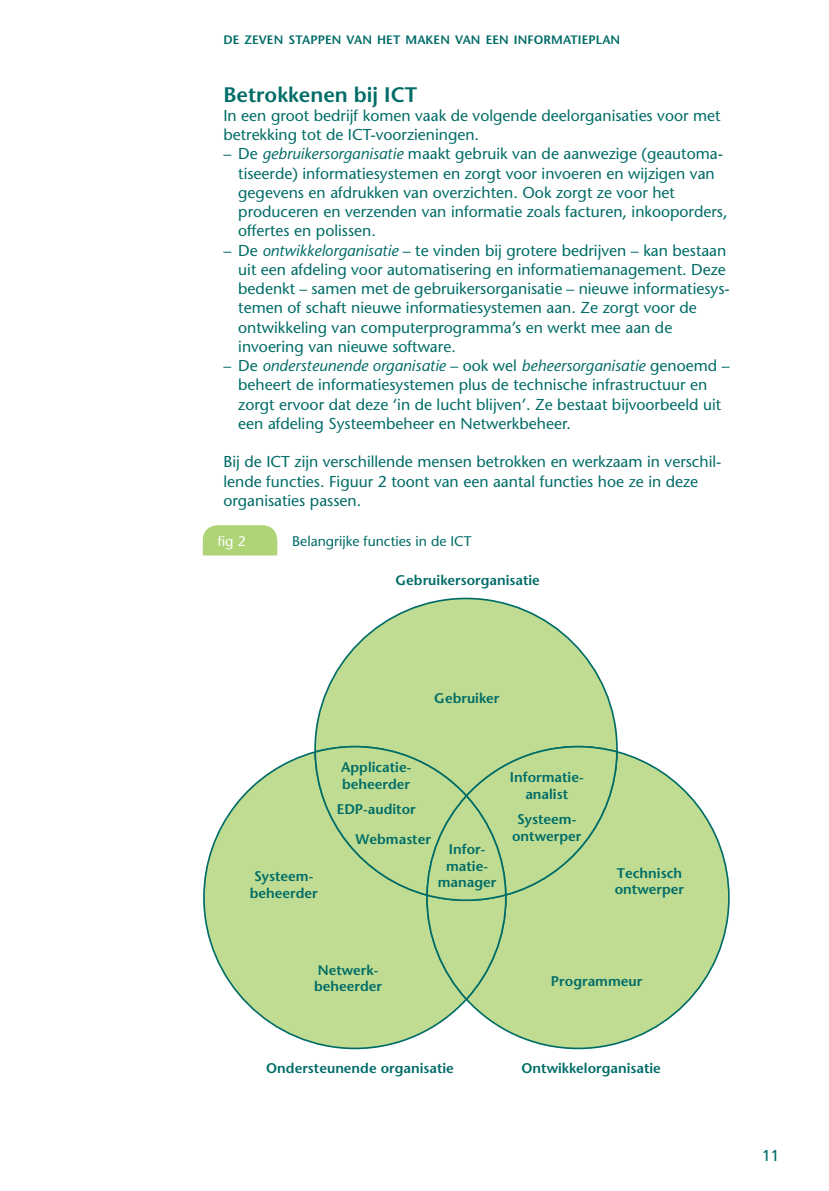
<style>
.page{position:relative;width:829px;height:1191px;background:#fff}
.page>*{position:absolute;margin:0;border:0;box-sizing:border-box;transform-origin:0 0}
.t1{font:600 21px "Stone Sans";color:#006c67}
.t2{font:15.75px/19.2px "Stone Sans";color:#006c67}
.t3{font:15.75px "Frutiger";color:#006c67}
.t4{font:600 14px/16.8px "Stone Sans";color:#006c67}
.t5{font:14px "Stone Sans";color:#006c67}
.t6{font:14px "Stone Sans";color:#fff}
.t7{font:600 12.25px "Stone Sans";letter-spacing:.005em;color:#006c67}
.s1{font-style:italic}
</style>
<div class="page">
<svg style="left:314px;top:597px;width:304px;height:148px"></svg>
<svg style="left:468px;top:751px;width:262px;height:299px"></svg>
<svg style="left:203px;top:751px;width:265px;height:299px"></svg>
<div style="left:313px;top:745px;width:305px;height:256px;background:#bfdc92"></div>
<div style="left:203px;top:525px;width:74px;height:30px;background:#aed476"></div>
<p class="t7" style="left:223px;top:35px;width:398px">DE ZEVEN STAPPEN VAN HET MAKEN VAN EEN INFORMATIEPLAN</p>
<h1 class="t1" style="left:223px;top:86px;width:195px">Betrokkenen bij ICT</h1>
<p class="t2" style="left:223px;top:107px;width:498px">In een groot bedrijf komen vaak de volgende deelorganisaties voor met betrekking tot de ICT-voorzieningen.</p>
<p class="t2" style="left:238px;top:146px;width:490px;text-indent:-15px">– De <span class="s1">gebruikersorganisatie</span> maakt gebruik van de aanwezige (geautoma&shy;tiseerde) informatiesystemen en zorgt voor invoeren en wijzigen van gegevens en afdrukken van overzichten. Ook zorgt ze voor het produceren en verzenden van informatie zoals facturen, inkooporders, offertes en polissen.</p>
<p class="t2" style="left:238px;top:242px;width:493px;text-indent:-15px">– De <span class="s1">ontwikkelorganisatie</span> – te vinden bij grotere bedrijven – kan bestaan uit een afdeling voor automatisering en informatiemanagement. Deze bedenkt – samen met de gebruikersorganisatie – nieuwe informatiesys&shy;temen of schaft nieuwe informatiesystemen aan. Ze zorgt voor de ontwikkeling van computerprogramma’s en werkt mee aan de invoering van nieuwe software.</p>
<p class="t2" style="left:238px;top:358px;width:492px;text-indent:-15px">– De <span class="s1">ondersteunende organisatie</span> – ook wel <span class="s1">beheersorganisatie</span> genoemd – beheert de informatiesystemen plus de technische infrastructuur en zorgt ervoor dat deze ‘in de lucht blijven’. Ze bestaat bijvoorbeeld uit een afdeling Systeembeheer en Netwerkbeheer.</p>
<p class="t2" style="left:223px;top:454px;width:499px">Bij de ICT zijn verschillende mensen betrokken en werkzaam in verschil&shy;lende functies. Figuur 2 toont van een aantal functies hoe ze in deze organisaties passen.</p>
<p class="t6" style="left:218px;top:535px;width:29px">fig 2</p>
<p class="t5" style="left:292px;top:535px;width:181px">Belangrijke functies in de ICT</p>
<p class="t4" style="left:395px;top:573px;width:146px">Gebruikersorganisatie</p>
<p class="t4" style="left:434px;top:691px;width:67px">Gebruiker</p>
<p class="t4" style="left:250px;top:869px;width:69px;text-align:center">Systeem&shy;beheerder</p>
<p class="t4" style="left:341px;top:760px;width:72px">Applicatie&shy;beheerder</p>
<p class="t4" style="left:355px;top:796px;width:77px;line-height:29.9px;text-indent:-19px">EDP-auditor<br>Webmaster</p>
<p class="t4" style="left:438px;top:842px;width:60px;text-align:center">Infor&shy;matie&shy;manager</p>
<p class="t4" style="left:510px;top:770px;width:75px;text-align:center">Informatie&shy;analist</p>
<p class="t4" style="left:512px;top:812px;width:71px;text-align:center">Systeem&shy;ontwerper</p>
<p class="t4" style="left:614px;top:866px;width:71px">Technisch ontwerper</p>
<p class="t4" style="left:314px;top:963px;width:69px">Netwerk&shy;beheerder</p>
<p class="t4" style="left:551px;top:974px;width:93px">Programmeur</p>
<p class="t4" style="left:266px;top:1061px;width:189px">Ondersteunende organisatie</p>
<p class="t4" style="left:521px;top:1061px;width:141px">Ontwikkelorganisatie</p>
<p class="t3" style="left:761px;top:1148px;width:19px">11</p>
</div>
